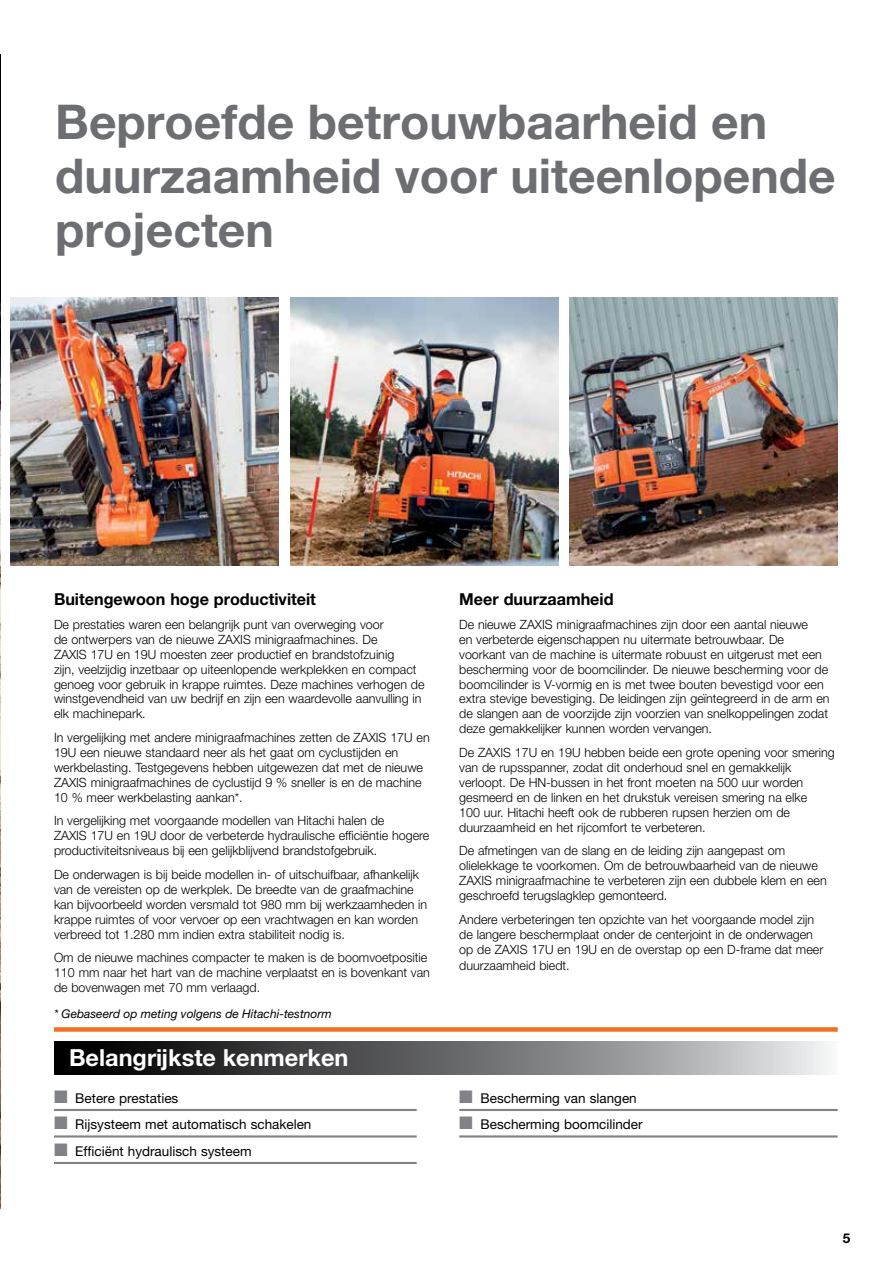
<style>
.page{position:relative;width:893px;height:1263px;background:#fff}
.page>*{position:absolute;margin:0;border:0;box-sizing:border-box;transform-origin:0 0}
.t1{font:700 48px/54.4px "Helvetica Neue LT Pro";color:#6d6e71}
.t2{font:700 23.55px "Helvetica Neue LT Pro";color:#fff}
.t3{font:700 16.5px "Helvetica Neue LT Pro";color:#000}
.t4{font:13.5px "Helvetica Neue LT Pro";color:#000}
.t5{font:700 13.5px "Helvetica Neue LT Pro";color:#000}
.t6{font:300 12.75px/15px "Helvetica Neue LT Pro";color:#000}
.t7{font:italic 12px "Helvetica Neue LT Pro";color:#000}
.s1{color:#808285}
</style>
<div class="page">
<div style="left:54px;top:1027px;width:784px;height:5px;background:#f36f21"></div>
<img style="left:0;top:298px;width:1px;height:911px">
<img style="left:570px;top:298px;width:268px;height:268px">
<img style="left:290px;top:298px;width:268px;height:268px">
<img style="left:11px;top:298px;width:267px;height:268px">
<svg style="left:54px;top:1041px;width:775px;height:34px;background:#68696b"></svg>
<hr style="left:0;top:54px;width:1px;height:244px;background:#000">
<hr style="left:54px;top:1109px;width:363px;height:2px;background:#808285">
<hr style="left:54px;top:1135px;width:363px;height:2px;background:#808285">
<hr style="left:54px;top:1162px;width:363px;height:2px;background:#808285">
<hr style="left:459px;top:1109px;width:379px;height:2px;background:#808285">
<hr style="left:459px;top:1135px;width:379px;height:2px;background:#808285">
<h1 class="t1" style="left:55px;top:93px;width:782px">Beproefde betrouwbaarheid en duurzaamheid voor uiteenlopende projecten</h1>
<p class="t3" style="left:54px;top:589px;width:263px">Buitengewoon hoge productiviteit</p>
<p class="t6" style="left:54px;top:616px;width:372px">De prestaties waren een belangrijk punt van overweging voor<br>de ontwerpers van de nieuwe ZAXIS minigraafmachines. De<br>ZAXIS 17U en 19U moesten zeer productief en brandstofzuinig<br>zijn, veelzijdig inzetbaar op uiteenlopende werkplekken en compact genoeg voor gebruik in krappe ruimtes. Deze machines verhogen de winstgevendheid van uw bedrijf en zijn een waardevolle aanvulling in elk machinepark.</p>
<p class="t6" style="left:54px;top:730px;width:377px">In vergelijking met andere minigraafmachines zetten de ZAXIS 17U en 19U een nieuwe standaard neer als het gaat om cyclustijden en werkbelasting. Testgegevens hebben uitgewezen dat met de nieuwe ZAXIS minigraafmachines de cyclustijd 9 % sneller is en de machine 10 % meer werkbelasting aankan*.</p>
<p class="t6" style="left:54px;top:813px;width:377px">In vergelijking met voorgaande modellen van Hitachi halen de<br>ZAXIS 17U en 19U door de verbeterde hydraulische efficiëntie hogere productiviteitsniveaus bij een gelijkblijvend brandstofgebruik.</p>
<p class="t6" style="left:54px;top:867px;width:375px">De onderwagen is bij beide modellen in- of uitschuifbaar, afhankelijk van de vereisten op de werkplek. De breedte van de graafmachine kan bijvoorbeeld worden versmald tot 980 mm bij werkzaamheden in krappe ruimtes of voor vervoer op een vrachtwagen en kan worden verbreed tot 1.280 mm indien extra stabiliteit nodig is.</p>
<p class="t6" style="left:54px;top:950px;width:377px">Om de nieuwe machines compacter te maken is de boomvoetpositie<br>110 mm naar het hart van de machine verplaatst en is bovenkant van de bovenwagen met 70 mm verlaagd.</p>
<p class="t7" style="left:54px;top:1006px;width:279px">* Gebaseerd op meting volgens de Hitachi-testnorm</p>
<h2 class="t2" style="left:69px;top:1043px;width:281px">Belangrijkste kenmerken</h2>
<p class="t4" style="left:54px;top:1090px;width:126px"><span class="s1">■</span> Betere prestaties</p>
<p class="t4" style="left:54px;top:1116px;width:259px"><span class="s1">■</span> Rijsysteem met automatisch schakelen</p>
<p class="t4" style="left:54px;top:1143px;width:199px"><span class="s1">■</span> Efficiënt hydraulisch systeem</p>
<p class="t3" style="left:459px;top:589px;width:156px">Meer duurzaamheid</p>
<p class="t6" style="left:459px;top:616px;width:372px">De nieuwe ZAXIS minigraafmachines zijn door een aantal nieuwe<br>en verbeterde eigenschappen nu uitermate betrouwbaar. De voorkant van de machine is uitermate robuust en uitgerust met een bescherming voor de boomcilinder. De nieuwe bescherming voor de boomcilinder is V-vormig en is met twee bouten bevestigd voor een extra stevige bevestiging. De leidingen zijn geïntegreerd in de arm en de slangen aan de voorzijde zijn voorzien van snelkoppelingen zodat deze gemakkelijker kunnen worden vervangen.</p>
<p class="t6" style="left:459px;top:745px;width:377px">De ZAXIS 17U en 19U hebben beide een grote opening voor smering van de rupsspanner, zodat dit onderhoud snel en gemakkelijk verloopt. De HN-bussen in het front moeten na 500 uur worden gesmeerd en de linken en het drukstuk vereisen smering na elke<br>100 uur. Hitachi heeft ook de rubberen rupsen herzien om de duurzaamheid en het rijcomfort te verbeteren.</p>
<p class="t6" style="left:459px;top:843px;width:369px">De afmetingen van de slang en de leiding zijn aangepast om olielekkage te voorkomen. Om de betrouwbaarheid van de nieuwe ZAXIS minigraafmachine te verbeteren zijn een dubbele klem en een geschroefd terugslagklep gemonteerd.</p>
<p class="t6" style="left:459px;top:911px;width:366px">Andere verbeteringen ten opzichte van het voorgaande model zijn de langere beschermplaat onder de centerjoint in de onderwagen op de ZAXIS 17U en 19U en de overstap op een D-frame dat meer duurzaamheid biedt.</p>
<p class="t4" style="left:459px;top:1090px;width:179px"><span class="s1">■</span> Bescherming van slangen</p>
<p class="t4" style="left:459px;top:1116px;width:185px"><span class="s1">■</span> Bescherming boomcilinder</p>
<p class="t5" style="left:843px;top:1230px;width:9px">5</p>
</div>
